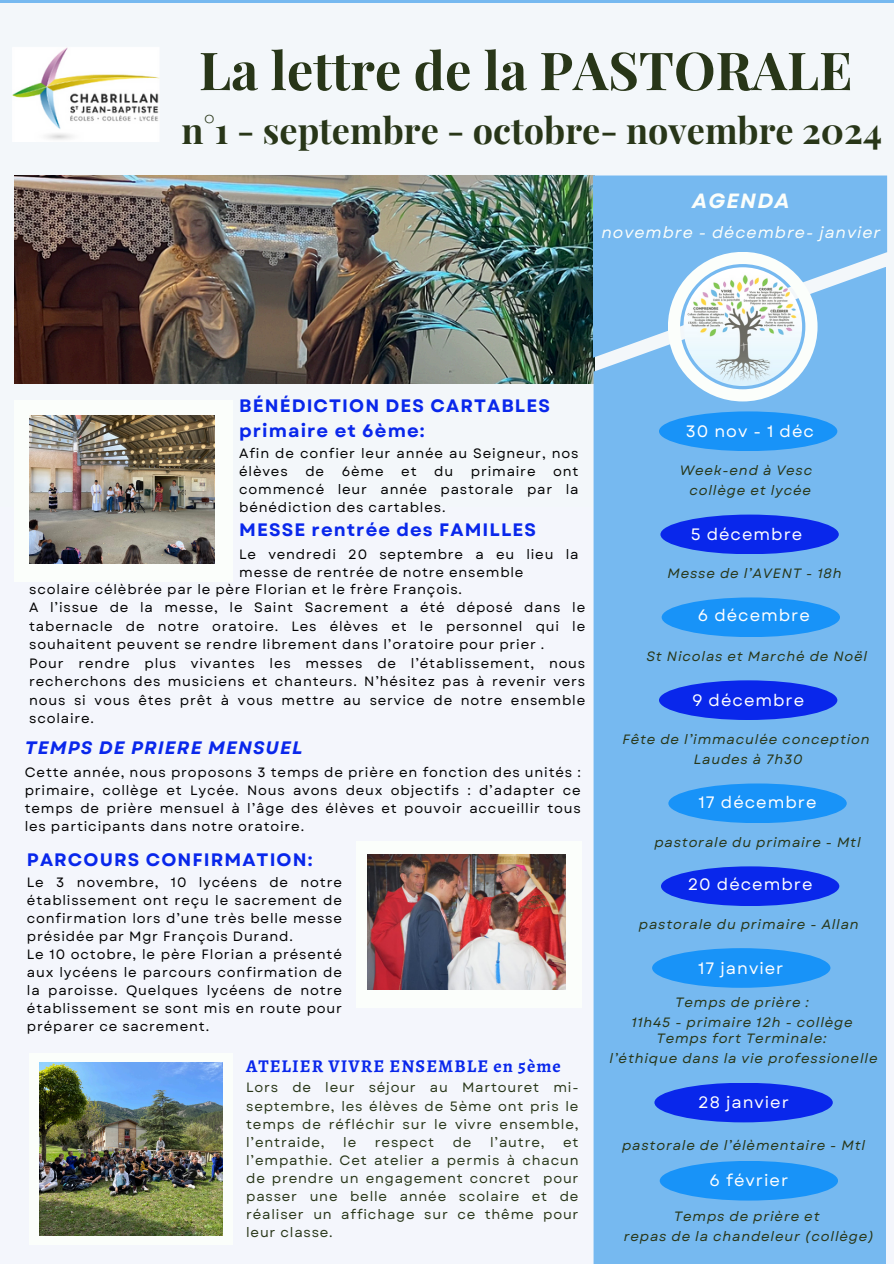
<style>
.page{position:relative;width:894px;height:1264px;background:#fff}
.page>*{position:absolute;margin:0;border:0;box-sizing:border-box;transform-origin:0 0}
.t1{font:700 52.5px "Playfair Display";color:#283618}
.t2{font:700 36px "Playfair Display";color:#283618}
.t3{font:italic 700 20.55px "Garet";letter-spacing:.06em;color:#fbfefb}
.t4{font:700 18px/24.8px "Garet";letter-spacing:.06em;color:#0927eb}
.t5{font:700 18px "Alegreya";letter-spacing:.06em;color:#0927eb}
.t6{font:italic 700 18px "Garet";letter-spacing:.06em;color:#0927eb}
.t7{font:16.5px "Garet";letter-spacing:.06em;color:#fff}
.t8{font:italic 16.05px "Garet";letter-spacing:.06em;color:#fbfefb}
.t9{font:13.5px/18px "Garet";letter-spacing:.06em;color:#000;text-align:justify}
.t10{font:italic 13.5px "Garet";letter-spacing:.06em;color:#283618}
.t11{font:13.5px/18px "Garet";letter-spacing:.06em;color:#283618;text-align:justify}
</style>
<div class="page">
<div style="left:0;top:0;width:893px;height:1263px;background:#f4f6fc"></div>
<hr style="left:0;top:0;width:893px;height:2px;background:#76b9f0">
<img style="left:15px;top:175px;width:578px;height:209px">
<div style="left:15px;top:400px;width:217px;height:181px;background:#fbfefb"></div>
<img style="left:29px;top:415px;width:186px;height:148px">
<img style="left:13px;top:48px;width:146px;height:93px">
<div style="left:593px;top:358px;width:293px;height:905px;background:#76b9f0"></div>
<div style="left:592px;top:175px;width:294px;height:183px;background:#76b9f0"></div>
<svg style="left:667px;top:252px;width:150px;height:149px"></svg>
<div style="left:661px;top:597px;width:178px;height:40px;background:#1893f8;border-radius:50%"></div>
<div style="left:658px;top:680px;width:179px;height:40px;background:#0927eb;border-radius:50%"></div>
<div style="left:660px;top:514px;width:178px;height:40px;background:#0927eb;border-radius:50%"></div>
<div style="left:668px;top:783px;width:178px;height:40px;background:#1893f8;border-radius:50%"></div>
<div style="left:652px;top:948px;width:178px;height:39px;background:#1893f8;border-radius:50%"></div>
<div style="left:654px;top:1082px;width:178px;height:40px;background:#0927eb;border-radius:50%"></div>
<div style="left:660px;top:866px;width:179px;height:40px;background:#0927eb;border-radius:50%"></div>
<div style="left:356px;top:840px;width:225px;height:167px;background:#fbfefb"></div>
<img style="left:367px;top:854px;width:198px;height:135px">
<div style="left:658px;top:411px;width:179px;height:40px;background:#1893f8;border-radius:50%"></div>
<div style="left:659px;top:1160px;width:178px;height:40px;background:#1893f8;border-radius:50%"></div>
<div style="left:29px;top:1053px;width:203px;height:191px;background:#fbfefb"></div>
<img style="left:39px;top:1062px;width:184px;height:173px">
<p class="t1" style="left:199px;top:33px;width:654px">La lettre de la PASTORALE</p>
<p class="t2" style="left:181px;top:105px;width:701px">n°1 - septembre - octobre- novembre 2024</p>
<h2 class="t3" style="left:692px;top:186px;width:99px">AGENDA</h2>
<h2 class="t8" style="left:601px;top:221px;width:280px">novembre - décembre- janvier</h2>
<h3 class="t4" style="left:239px;top:393px;width:312px">BÉNÉDICTION DES CARTABLES primaire et 6ème:</h3>
<p class="t9" style="left:239px;top:444px;width:341px">Afin de confier leur année au Seigneur, nos élèves</p>
<p class="t9" style="left:305px;top:462px;width:20px">de</p>
<p class="t9" style="left:341px;top:462px;width:43px">6ème</p>
<p class="t9" style="left:401px;top:462px;width:17px">et</p>
<p class="t9" style="left:434px;top:462px;width:20px">du</p>
<p class="t9" style="left:470px;top:462px;width:66px">primaire</p>
<p class="t9" style="left:239px;top:462px;width:341px;text-indent:314px">ont commencé leur année pastorale par la bénédiction des cartables.</p>
<h3 class="t4" style="left:239px;top:517px;width:298px">MESSE rentrée des FAMILLES</h3>
<p class="t9" style="left:239px;top:545px;width:341px">Le vendredi 20 septembre a eu lieu la messe de rentrée de notre ensemble</p>
<p class="t9" style="left:29px;top:580px;width:434px">scolaire célèbrée par le père Florian et le frère François.</p>
<h2 class="t9" style="left:29px;top:598px;width:557px;line-height:18.5px">A l’issue de la messe, le Saint Sacrement a été déposé dans le tabernacle de notre oratoire. Les élèves et le personnel qui le souhaitent peuvent se rendre librement dans l’oratoire pour prier .</h2>
<p class="t9" style="left:29px;top:654px;width:557px;line-height:18.5px">Pour rendre plus vivantes les messes de l’établissement, nous recherchons des musiciens et chanteurs. N’hésitez pas à revenir vers nous si vous êtes prêt à vous mettre au service de notre ensemble scolaire.</p>
<p class="t6" style="left:25px;top:735px;width:279px">TEMPS DE PRIERE MENSUEL</p>
<p class="t9" style="left:25px;top:763px;width:557px">Cette année, nous proposons 3 temps de prière en fonction des unités : primaire, collège et Lycée. Nous avons deux objectifs : d’adapter ce temps de prière mensuel à l’âge des élèves et pouvoir accueillir tous les participants dans notre oratoire.</p>
<p class="t4" style="left:27px;top:847px;width:287px">PARCOURS CONFIRMATION:</p>
<p class="t9" style="left:27px;top:873px;width:316px">Le 3 novembre, 10 lycéens de notre établissement ont reçu le sacrement de confirmation lors d’une très belle messe présidée par Mgr François Durand.</p>
<p class="t9" style="left:27px;top:945px;width:316px">Le 10 octobre, le père Florian a présenté aux lycéens le parcours confirmation de la paroisse. Quelques lycéens de notre établissement se sont mis en route pour préparer ce sacrement.</p>
<p class="t5" style="left:246px;top:1053px;width:316px">ATELIER VIVRE ENSEMBLE en 5ème</p>
<p class="t11" style="left:246px;top:1078px;width:334px">Lors de leur séjour au Martouret mi&shy;septembre, les élèves de 5ème ont pris le temps de réfléchir sur le vivre ensemble, l’entraide,</p>
<p class="t11" style="left:343px;top:1132px;width:15px">le</p>
<p class="t11" style="left:375px;top:1132px;width:61px">respect</p>
<p class="t11" style="left:452px;top:1132px;width:20px">de</p>
<p class="t11" style="left:490px;top:1132px;width:56px">l’autre,</p>
<p class="t11" style="left:246px;top:1132px;width:334px;text-indent:317px">et l’empathie. Cet atelier a permis à chacun de prendre un engagement concret pour passer une belle année scolaire et de réaliser un affichage sur ce thême pour leur classe.</p>
<h2 class="t7" style="left:685px;top:419px;width:130px">30 nov - 1 déc</h2>
<p class="t10" style="left:679px;top:460px;width:134px">Week-end à Vesc</p>
<p class="t10" style="left:689px;top:481px;width:123px">collège et lycée</p>
<p class="t7" style="left:690px;top:522px;width:113px">5 décembre</p>
<p class="t10" style="left:667px;top:563px;width:175px">Messe de l’AVENT - 18h</p>
<p class="t7" style="left:697px;top:603px;width:114px">6 décembre</p>
<h2 class="t10" style="left:646px;top:646px;width:222px">St Nicolas et Marché de Noël</h2>
<p class="t7" style="left:691px;top:688px;width:114px">9 décembre</p>
<p class="t10" style="left:622px;top:729px;width:249px">Fête de l’immaculée conception</p>
<h2 class="t10" style="left:693px;top:749px;width:110px">Laudes à 7h30</h2>
<p class="t7" style="left:698px;top:790px;width:119px">17 décembre</p>
<p class="t10" style="left:654px;top:832px;width:208px">pastorale du primaire - Mtl</p>
<h2 class="t7" style="left:687px;top:871px;width:126px">20 décembre</h2>
<p class="t10" style="left:638px;top:914px;width:221px">pastorale du primaire - Allan</p>
<h2 class="t7" style="left:698px;top:955px;width:87px">17 janvier</h2>
<p class="t10" style="left:675px;top:992px;width:135px">Temps de prière :</p>
<h2 class="t10" style="left:631px;top:1012px;width:223px">11h45 - primaire 12h - collège</h2>
<p class="t10" style="left:656px;top:1028px;width:172px">Temps fort Terminale:</p>
<p class="t10" style="left:609px;top:1048px;width:269px">l’éthique dans la vie professionelle</p>
<p class="t7" style="left:698px;top:1090px;width:92px">28 janvier</p>
<p class="t10" style="left:622px;top:1135px;width:244px">pastorale de l’élèmentaire - Mtl</p>
<h2 class="t7" style="left:709px;top:1168px;width:80px">6 février</h2>
<p class="t10" style="left:673px;top:1206px;width:147px">Temps de prière et</p>
<h2 class="t10" style="left:623px;top:1226px;width:252px">repas de la chandeleur (collège)</h2>
</div>
